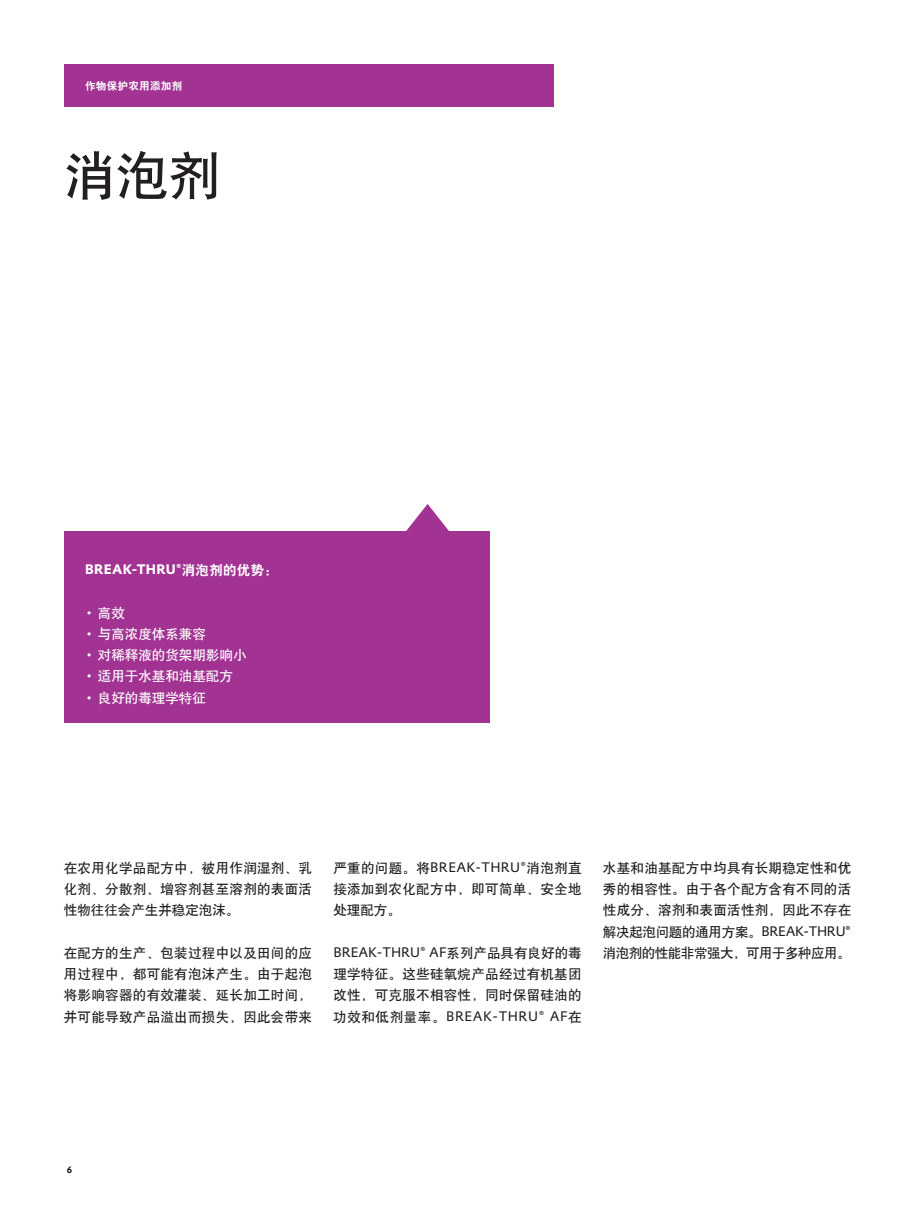
<style>
.page{position:relative;width:915px;height:1212px;background:#fff}
.page>*{position:absolute;margin:0;border:0;box-sizing:border-box;transform-origin:0 0}
.t1{font:52.5px "H Yb 1 gj";color:#231f20}
.t2{font:13.5px/21.3px "H Yb 1 gj";letter-spacing:.02em;color:#231f20;text-align:justify}
.t3{font:13.5px "H Yb 1 gj";color:#fff}
.t4{font:13.5px "Evonik Prokyon";color:#231f20}
.t5{font:13.5px "Evonik Prokyon";letter-spacing:.045em;color:#231f20}
.t6{font:700 13.5px "Evonik Prokyon";letter-spacing:.02em;color:#fff}
.t7{font:10.5px "H Yb 2 gj";letter-spacing:.03em;color:#fff}
.t8{font:700 9px "Evonik Prokyon";color:#231f20}
.s1{font-family:"H Yb 2 gj";font-weight:400}
.s2{font-family:"Evonik Prokyon"}
.s3{font-family:"H Yb 1 gj"}
</style>
<div class="page">
<div style="left:64px;top:531px;width:425px;height:192px;background:#a23393"></div>
<div style="left:64px;top:64px;width:489px;height:43px;background:#a23393"></div>
<svg style="left:406px;top:504px;width:43px;height:27px"></svg>
<p class="t7" style="left:85px;top:81px;width:99px">作物保护农用添加剂</p>
<h1 class="t1" style="left:64px;top:149px;width:158px">消泡剂</h1>
<p class="t6" style="left:85px;top:558px;width:194px">BREAK-THRU®<span class="s1">消泡剂的优势：</span></p>
<p class="t3" style="left:85px;top:606px;width:41px"><span class="s2">•</span> 高效</p>
<p class="t3" style="left:85px;top:627px;width:122px"><span class="s2">•</span> 与高浓度体系兼容</p>
<p class="t3" style="left:85px;top:648px;width:163px"><span class="s2">•</span> 对稀释液的货架期影响小</p>
<p class="t3" style="left:85px;top:670px;width:149px"><span class="s2">•</span> 适用于水基和油基配方</p>
<p class="t3" style="left:85px;top:691px;width:122px"><span class="s2">•</span> 良好的毒理学特征</p>
<p class="t2" style="left:64px;top:857px;width:250px">在农用化学品配方中，被用作润湿剂、乳化剂、分散剂、增容剂甚至溶剂的表面活性物往往会产生并稳定泡沫。</p>
<p class="t2" style="left:64px;top:942px;width:250px">在配方的生产、包装过程中以及田间的应用过程中，都可能有泡沫产生。由于起泡将影响容器的有效灌装、延长加工时间，并可能导致产品溢出而损失，因此会带来</p>
<p class="t2" style="left:333px;top:857px;width:250px">严重的问题。将<span class="s2">BREAK-THRU®</span>消泡剂直接添加到农化配方中，即可简单、安全地处理配方。</p>
<p class="t4" style="left:333px;top:942px;width:250px">BREAK-THRU® AF<span class="s3">系列产品具有良好的毒</span></p>
<p class="t2" style="left:333px;top:963px;width:250px">理学特征。这些硅氧烷产品经过有机基团改性，可克服不相容性，同时保留硅油的</p>
<p class="t5" style="left:333px;top:1005px;width:250px"><span class="s3">功效和低剂量率。</span>BREAK-THRU® AF<span class="s3">在</span></p>
<p class="t2" style="left:602px;top:857px;width:250px">水基和油基配方中均具有长期稳定性和优秀的相容性。由于各个配方含有不同的活性成分、溶剂和表面活性剂，因此不存在解决起泡问题的通用方案。<span class="s2">BREAK-THRU®</span>消泡剂的性能非常强大，可用于多种应用。</p>
<p class="t8" style="left:67px;top:1162px;width:7px">6</p>
</div>
